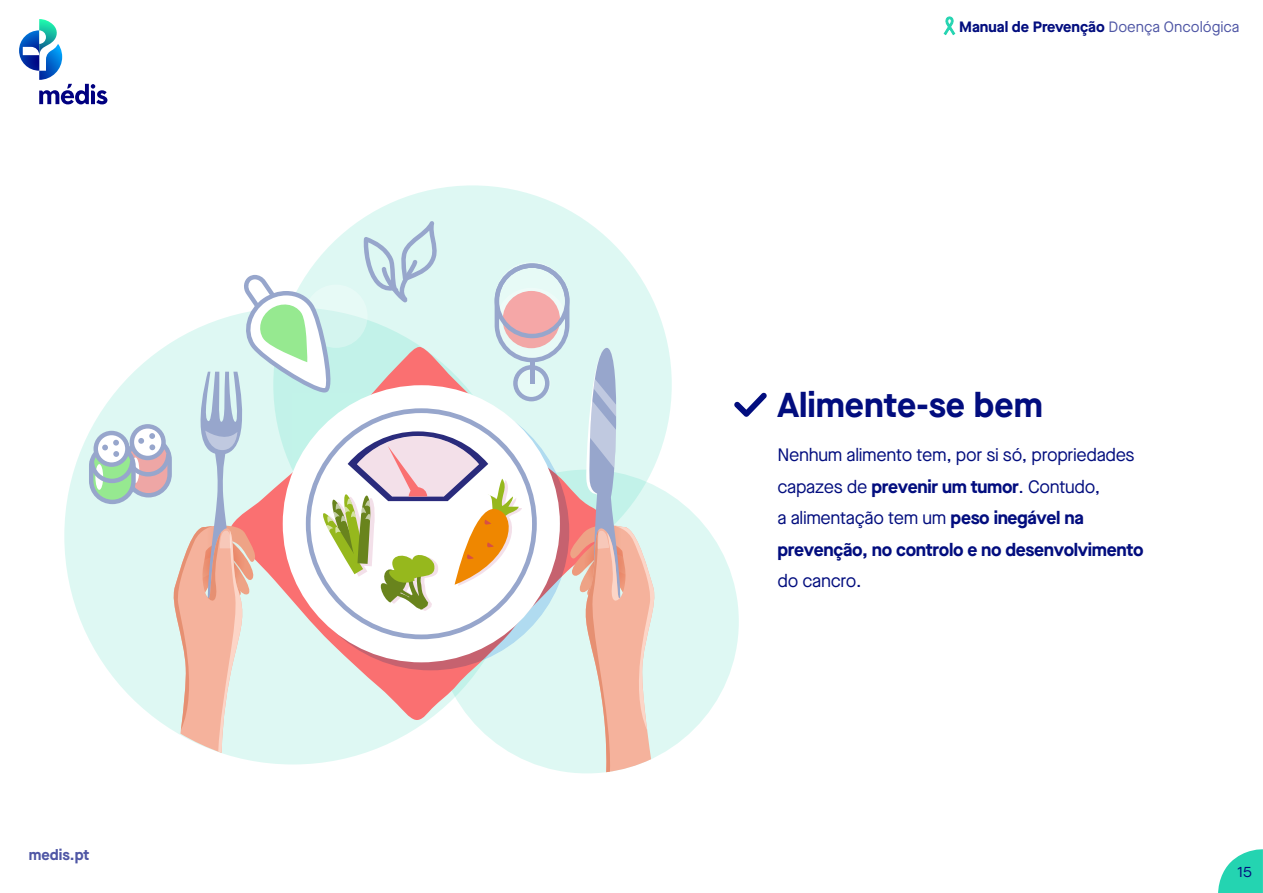
<style>
.page{position:relative;width:1263px;height:893px;background:#fff}
.page>*{position:absolute;margin:0;border:0;box-sizing:border-box;transform-origin:0 0}
.t1{font:700 34.5px "Maison Neue";color:#020d7e}
.t2{font:18px/31.5px "Maison Neue";letter-spacing:-.02em;color:#020d7e}
.t3{font:700 15px "Maison Neue";color:#020d7e}
.t4{font:700 15px "Maison Neue";color:rgb(2 13 126/.7)}
.t5{font:15px "Maison Neue";color:#020d7e}
.s1{font-weight:400;color:rgb(2 13 126/.7)}
.s2{font-weight:700}
</style>
<div class="page">
<div style="left:273px;top:185px;width:399px;height:399px;background:#def8f3;border-radius:50%"></div>
<div style="left:435px;top:470px;width:304px;height:303px;background:#def8f3;border-radius:50%"></div>
<svg style="left:89px;top:221px;width:569px;height:551px"></svg>
<svg style="left:1218px;top:849px;width:45px;height:44px"></svg>
<svg style="left:734px;top:393px;width:33px;height:24px"></svg>
<svg style="left:19px;top:19px;width:88px;height:85px"></svg>
<svg style="left:943px;top:16px;width:13px;height:20px"></svg>
<p class="t4" style="left:29px;top:844px;width:62px">medis.pt</p>
<p class="t3" style="left:959px;top:16px;width:282px">Manual de Prevenção <span class="s1">Doença Oncológica</span></p>
<h1 class="t1" style="left:777px;top:380px;width:267px">Alimente-se bem</h1>
<p class="t2" style="left:777px;top:439px;width:367px">Nenhum alimento tem, por si só, propriedades capazes de <span class="s2">prevenir um tumor</span>. Contudo,<br>a alimentação tem um <span class="s2">peso inegável na prevenção, no controlo e no desenvolvimento</span></p>
<p class="t2" style="left:777px;top:565px;width:86px">do cancro.</p>
<p class="t5" style="left:1237px;top:862px;width:16px">15</p>
</div>
